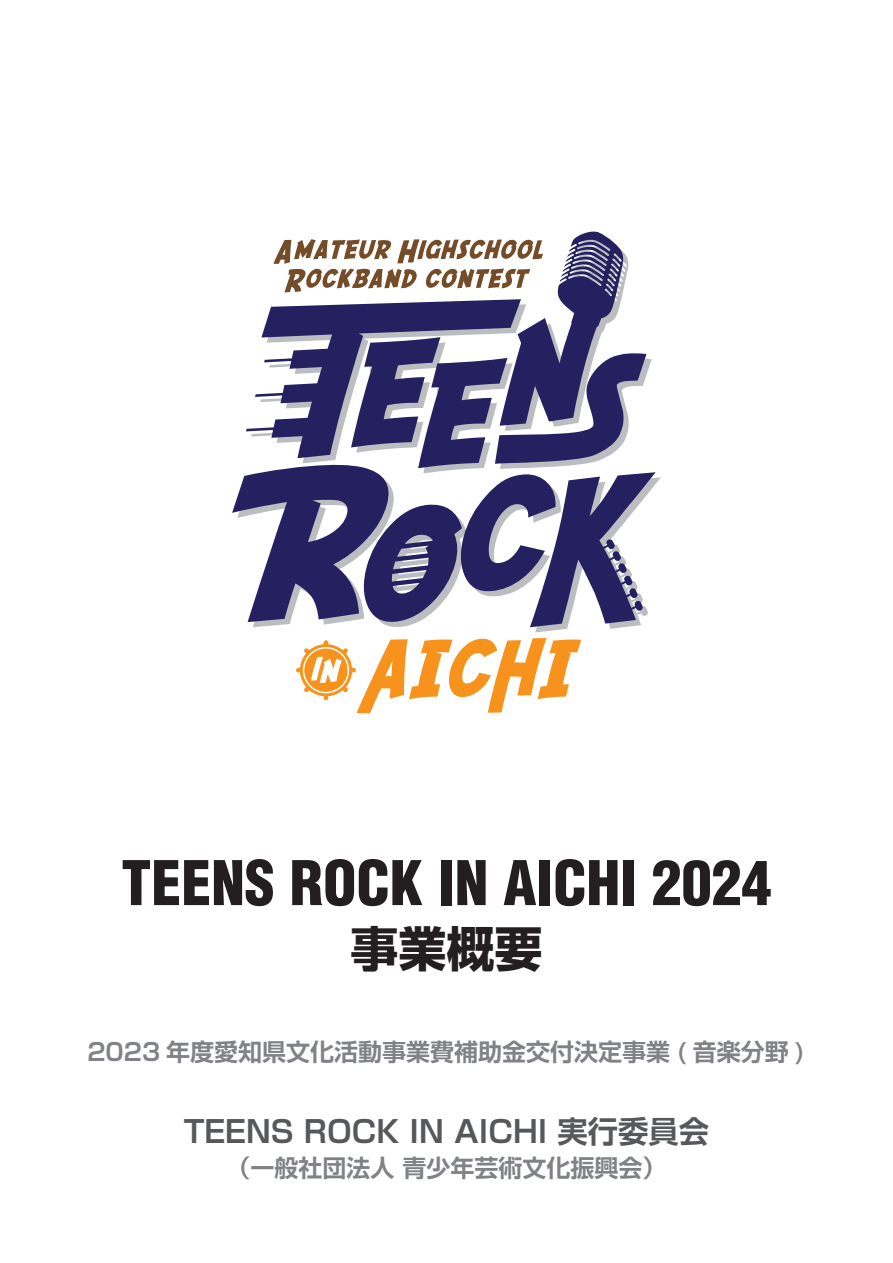
<style>
.page{position:relative;width:893px;height:1263px;background:#fff}
.page>*{position:absolute;margin:0;border:0;box-sizing:border-box;transform-origin:0 0}
.t1{font:900 condensed 60px "Helvetica";color:#231f20}
.t2{font:700 48px "Shin Go Pro";color:#231f20}
.t3{font:700 30.3px "Shin Go Pro De";color:#57585a}
.t4{font:700 24px "Shin Go Pro De";color:#808285}
</style>
<div class="page">
<svg style="left:232px;top:231px;width:429px;height:401px"></svg>
<svg style="left:296px;top:638px;width:285px;height:75px"></svg>
<h1 class="t1" style="left:121px;top:845px;width:652px">TEENS ROCK IN AICHI 2024</h1>
<h2 class="t2" style="left:350px;top:911px;width:193px">事業概要</h2>
<p class="t4" style="left:87px;top:1032px;width:720px">2023 年度愛知県文化活動事業費補助金交付決定事業 ( 音楽分野 )</p>
<p class="t3" style="left:184px;top:1106px;width:527px">TEENS ROCK IN AICHI 実行委員会</p>
<p class="t4" style="left:226px;top:1148px;width:441px">（一般社団法人 青少年芸術文化振興会）</p>
</div>
